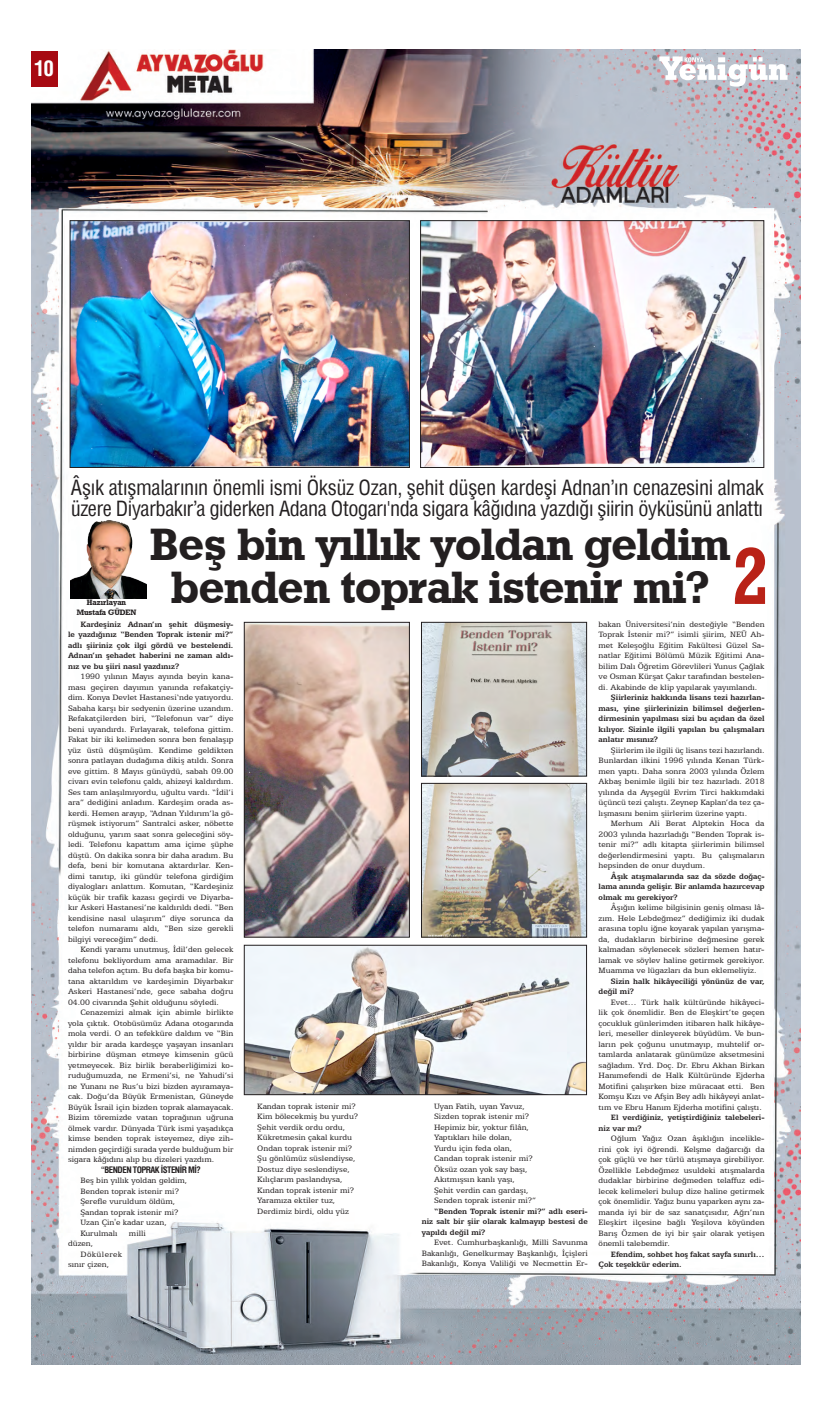
<style>
.page{position:relative;width:831px;height:1414px;background:#fff}
.page>*{position:absolute;margin:0;border:0;box-sizing:border-box;transform-origin:0 0}
.ana{font:80.15px "Geometric Slab 712 BT Bold A";color:#b92217;scale:.86 1}
.yatay_baslık{font:45.59px "Geometric Slab 712 BT Bold A";letter-spacing:-.01em;color:#231f20}
.t1{font:700 condensed 21px "Helvetica";color:#fff}
.üst_ana_baslık{font:condensed 20.39px/21px "Helvetica";letter-spacing:-.02em;color:#231f20}
.metin{font:8.75px/10.5px "Egyptian 505 BT";color:#231f20;text-align:justify}
.metin-2{font:700 8.75px/10.5px "Egyptian 505 BT";color:#231f20;text-align:justify}
.ara_bas{font:700 condensed 8.75px "Helvetica";letter-spacing:-.06em;color:#231f20}
.metin-3{font:8.75px/10.5px "Egyptian 505 BT";letter-spacing:.02em;color:#231f20}
.ana-2{font:7.88px "Geometric Slab 712 BT Bold A";color:#231f20}
</style>
<div class="page">
<img style="left:32px;top:50px;width:768px;height:1314px">
<img style="left:422px;top:223px;width:340px;height:243px">
<div style="left:420px;top:221px;width:344px;height:247px;border:1px solid #231f20"></div>
<img style="left:72px;top:223px;width:336px;height:243px">
<div style="left:70px;top:221px;width:340px;height:247px;border:1px solid #231f20"></div>
<div style="left:31px;top:51px;width:26px;height:36px;background:#a70a12"></div>
<svg style="left:659px;top:56px;width:128px;height:31px"></svg>
<img style="left:71px;top:519px;width:76px;height:80px">
<img style="left:246px;top:624px;width:161px;height:311px">
<div style="left:244px;top:622px;width:165px;height:315px;border:1px solid #231f20"></div>
<img style="left:246px;top:947px;width:339px;height:146px">
<div style="left:244px;top:945px;width:343px;height:150px;border:1px solid #231f20"></div>
<img style="left:423px;top:624px;width:162px;height:150px">
<div style="left:421px;top:622px;width:166px;height:154px;border:1px solid #231f20"></div>
<img style="left:423px;top:785px;width:162px;height:150px">
<div style="left:421px;top:783px;width:166px;height:154px;border:1px solid #231f20"></div>
<p class="t1" style="left:34px;top:55px;width:21px">10</p>
<p class="üst_ana_baslık" style="left:71px;top:477px;width:695px">Âşık atışmalarının önemli ismi Öksüz Ozan, şehit düşen kardeşi Adnan’ın cenazesini almak üzere Diyarbakır’a giderken Adana Otogarı'nda sigara kâğıdına yazdığı şiirin öyküsünü anlattı</p>
<p class="ana-2" style="left:87px;top:597px;width:41px">Hazırlayan</p>
<p class="ana-2" style="left:77px;top:607px;width:61px">Mustafa GÜDEN</p>
<p class="yatay_baslık" style="left:150px;top:516px;width:582px">Beş bin yıllık yoldan geldim</p>
<p class="yatay_baslık" style="left:171px;top:559px;width:540px">benden toprak istenir mi?</p>
<p class="ana" style="left:733px;top:527px;width:43px">2</p>
<p class="metin-2" style="left:68px;top:618px;width:167px;text-indent:12px">Kardeşiniz Adnan’ın şehit düşmesiy&shy;le yazdığınız “Benden Toprak istenir mi?” adlı şiiriniz çok ilgi gördü ve bestelendi.<br>Adnan’ın şehadet haberini ne zaman aldı&shy;nız ve bu şiiri nasıl yazdınız?</p>
<p class="metin" style="left:68px;top:671px;width:167px;text-indent:12px">1990 yılının Mayıs ayında beyin kana&shy;ması geçiren dayımın yanında refakatçiy&shy;dim. Konya Devlet Hastanesi‘nde yatıyordu.<br>Sabaha karşı bir sedyenin üzerine uzandım.<br>Refakatçilerden biri, “Telefonun var” diye beni uyandırdı. Fırlayarak, telefona gittim.<br>Fakat bir iki kelimeden sonra ben fenalaşıp yüz üstü düşmüşüm. Kendime geldikten sonra patlayan dudağıma dikiş atıldı. Sonra eve gittim. 8 Mayıs günüydü, sabah 09.00 civarı evin telefonu çaldı, ahizeyi kaldırdım.<br>Ses tam anlaşılmıyordu, uğultu vardı. “İdil’i ara” dediğini anladım. Kardeşim orada as&shy;kerdi. Hemen arayıp, “Adnan Yıldırım’la gö&shy;rüşmek istiyorum” Santralci asker, nöbette olduğunu, yarım saat sonra geleceğini söy&shy;ledi. Telefonu kapattım ama içime şüphe düştü. On dakika sonra bir daha aradım. Bu defa, beni bir komutana aktardırlar. Ken&shy;dimi tanıtıp, iki gündür telefona girdiğim diyalogları anlattım. Komutan, “Kardeşiniz küçük bir trafik kazası geçirdi ve Diyarba&shy;kır Askeri Hastanesi’ne kaldırıldı dedi. “Ben kendisine nasıl ulaşırım” diye sorunca da telefon numaramı aldı, “Ben size gerekli bilgiyi vereceğim” dedi.</p>
<p class="metin" style="left:68px;top:944px;width:167px;text-indent:12px">Kendi yaramı unutmuş, İdil’den gelecek telefonu bekliyordum ama aramadılar. Bir daha telefon açtım. Bu defa başka bir komu&shy;tana aktarıldım ve kardeşimin Diyarbakır Askeri Hastanesi’nde, gece sabaha doğru 04.00 civarında Şehit olduğunu söyledi.</p>
<p class="metin" style="left:68px;top:1007px;width:167px;text-indent:12px">Cenazemizi almak için abimle birlikte yola çıktık. Otobüsümüz Adana otogarında mola verdi. O an tefekküre daldım ve “Bin yıldır bir arada kardeşçe yaşayan insanları birbirine düşman etmeye kimsenin gücü yetmeyecek. Biz birlik beraberliğimizi ko&shy;ruduğumuzda, ne Ermeni’si, ne Yahudi’si ne Yunanı ne Rus’u bizi bizden ayıramaya&shy;cak. Doğu’da Büyük Ermenistan, Güneyde Büyük İsrail için bizden toprak alamayacak.<br>Bizim töremizde vatan toprağının uğruna ölmek vardır. Dünyada Türk ismi yaşadıkça kimse benden toprak isteyemez, diye zih&shy;nimden geçirdiği sırada yerde bulduğum bir sigara kâğıdını alıp bu dizeleri yazdım.</p>
<p class="ara_bas" style="left:101px;top:1164px;width:101px">“BENDEN TOPRAK İSTENİR Mİ?</p>
<p class="metin" style="left:80px;top:1175px;width:108px">Beş bin yıllık yoldan geldim,</p>
<p class="metin" style="left:80px;top:1185px;width:100px">Benden toprak istenir mi?</p>
<p class="metin" style="left:80px;top:1196px;width:96px">Şerefle vuruldum öldüm,</p>
<p class="metin" style="left:80px;top:1206px;width:99px">Şandan toprak istenir mi?</p>
<p class="metin" style="left:80px;top:1217px;width:88px">Uzan Çin'e kadar uzan,</p>
<p class="metin" style="left:80px;top:1227px;width:39px">Kurulmalı</p>
<p class="metin" style="left:129px;top:1227px;width:18px">milli</p>
<p class="metin" style="left:68px;top:1238px;width:27px">düzen,</p>
<p class="metin-3" style="left:68px;top:1248px;width:56px;text-indent:12px">Dökülerek sınır çizen,</p>
<p class="metin" style="left:257px;top:1101px;width:100px">Kandan toprak istenir mi?</p>
<p class="metin" style="left:257px;top:1111px;width:102px">Kim bölecekmiş bu yurdu?</p>
<p class="metin" style="left:257px;top:1122px;width:90px">Şehit verdik ordu ordu,</p>
<p class="metin" style="left:257px;top:1132px;width:96px">Kükretmesin çakal kurdu</p>
<p class="metin" style="left:257px;top:1143px;width:96px">Ondan toprak istenir mi?</p>
<p class="metin" style="left:257px;top:1153px;width:100px">Şu gönlümüz süslendiyse,</p>
<p class="metin" style="left:257px;top:1164px;width:94px">Dostuz diye seslendiyse,</p>
<p class="metin" style="left:257px;top:1174px;width:87px">Kılıçlarım paslandıysa,</p>
<p class="metin" style="left:257px;top:1185px;width:98px">Kından toprak istenir mi?</p>
<p class="metin" style="left:257px;top:1195px;width:80px">Yaramıza ektiler tuz,</p>
<p class="metin" style="left:257px;top:1206px;width:93px">Derdimiz birdi, oldu yüz</p>
<p class="metin" style="left:434px;top:1101px;width:92px">Uyan Fatih, uyan Yavuz,</p>
<p class="metin" style="left:434px;top:1111px;width:97px">Sizden toprak istenir mi?</p>
<p class="metin" style="left:434px;top:1122px;width:96px">Hepimiz bir, yoktur filân,</p>
<p class="metin" style="left:434px;top:1132px;width:80px">Yaptıkları hile dolan,</p>
<p class="metin" style="left:434px;top:1143px;width:80px">Yurdu için feda olan,</p>
<p class="metin" style="left:434px;top:1153px;width:100px">Candan toprak istenir mi?</p>
<p class="metin" style="left:434px;top:1164px;width:95px">Öksüz ozan yok say başı,</p>
<p class="metin" style="left:434px;top:1174px;width:82px">Akıtmışsın kanlı yaşı,</p>
<p class="metin" style="left:434px;top:1185px;width:96px">Şehit verdin can gardaşı,</p>
<p class="metin" style="left:434px;top:1195px;width:104px">Senden toprak istenir mi?”</p>
<p class="metin-2" style="left:422px;top:1206px;width:168px;text-indent:12px">“Benden Toprak istenir mi?” adlı eseri&shy;niz salt bir şiir olarak kalmayıp bestesi de yapıldı değil mi?</p>
<p class="metin" style="left:422px;top:1237px;width:168px;text-indent:12px">Evet. Cumhurbaşkanlığı, Milli Savunma Bakanlığı, Genelkurmay Başkanlığı, İçişleri Bakanlığı, Konya Valiliği ve Necmettin Er-</p>
<p class="metin" style="left:599px;top:618px;width:168px">bakan Üniversitesi’nin desteğiyle “Benden Toprak İstenir mi?” isimli şiirim, NEÜ Ah&shy;met Keleşoğlu Eğitim Fakültesi Güzel Sa&shy;natlar Eğitimi Bölümü Müzik Eğitimi Ana&shy;bilim Dalı Öğretim Görevlileri Yunus Çağlak ve Osman Kürşat Çakır tarafından bestelen&shy;di. Akabinde de klip yapılarak yayımlandı.</p>
<p class="metin-2" style="left:599px;top:692px;width:168px;text-indent:12px">Şiirleriniz hakkında lisans tezi hazırlan&shy;ması, yine şiirlerinizin bilimsel değerlen&shy;dirmesinin yapılması sizi bu açıdan da özel kılıyor. Sizinle ilgili yapılan bu çalışmaları anlatır mısınız?</p>
<p class="metin" style="left:599px;top:744px;width:168px;text-indent:12px">Şiirlerim ile ilgili üç lisans tezi hazırlandı.<br>Bunlardan ilkini 1996 yılında Kenan Türk&shy;men yaptı. Daha sonra 2003 yılında Özlem Akbaş benimle ilgili bir tez hazırladı. 2018 yılında da Ayşegül Evrim Tirci hakkımdaki üçüncü tezi çalıştı. Zeynep Kaplan’da tez ça&shy;lışmasını benim şiirlerim üzerine yaptı.</p>
<p class="metin" style="left:599px;top:818px;width:168px;text-indent:12px">Merhum Ali Berat Alptekin Hoca da 2003 yılında hazırladığı “Benden Toprak is&shy;tenir mi?” adlı kitapta şiirlerimin bilimsel değerlendirmesini yaptı. Bu çalışmaların hepsinden de onur duydum.</p>
<p class="metin-2" style="left:599px;top:870px;width:168px;text-indent:12px">Âşık atışmalarında saz da sözde doğaç&shy;lama anında gelişir. Bir anlamda hazırcevap olmak mı gerekiyor?</p>
<p class="metin" style="left:599px;top:902px;width:168px;text-indent:12px">Âşığın kelime bilgisinin geniş olması lâ&shy;zım. Hele Lebdeğmez” dediğimiz iki dudak arasına toplu iğne koyarak yapılan yarışma&shy;da, dudakların birbirine değmesine gerek kalmadan söylenecek sözleri hemen hatır&shy;lamak ve söylev haline getirmek gerekiyor.<br>Muamma ve lügazları da bun eklemeliyiz.</p>
<p class="metin-2" style="left:599px;top:975px;width:168px;text-indent:12px">Sizin halk hikâyeciliği yönünüz de var, değil mi?</p>
<p class="metin" style="left:599px;top:996px;width:168px;text-indent:12px">Evet… Türk halk kültüründe hikâyeci&shy;lik çok önemlidir. Ben de Eleşkirt’te geçen çocukluk günlerimden itibaren halk hikâye&shy;leri, meseller dinleyerek büyüdüm. Ve bun&shy;ların pek çoğunu unutmayıp, muhtelif or&shy;tamlarda anlatarak günümüze aksetmesini sağladım. Yrd. Doç. Dr. Ebru Akhan Birkan Hanımefendi de Halk Kültüründe Ejderha Motifini çalışırken bize müracaat etti. Ben Komşu Kızı ve Afşin Bey adlı hikâyeyi anlat&shy;tım ve Ebru Hanım Ejderha motifini çalıştı.</p>
<p class="metin-2" style="left:599px;top:1112px;width:168px;text-indent:12px">El verdiğiniz, yetiştirdiğiniz talebeleri&shy;niz var mı?</p>
<p class="metin" style="left:599px;top:1133px;width:168px;text-indent:12px">Oğlum Yağız Ozan âşıklığın incelikle&shy;rini çok iyi öğrendi. Kelşme dağarcığı da çok güçlü ve her türlü atışmaya girebiliyor.<br>Özellikle Lebdeğmez usuldeki atışmalarda dudaklar birbirine değmeden telaffuz edi&shy;lecek kelimeleri bulup dize haline getirmek çok önemlidir. Yağız bunu yaparken aynı za&shy;manda iyi bir de saz sanatçısıdır, Ağrı’nın Eleşkirt ilçesine bağlı Yeşilova köyünden Barış Özmen de iyi bir şair olarak yetişen önemli talebemdir.</p>
<p class="metin-2" style="left:599px;top:1248px;width:168px;text-indent:12px">Efendim, sohbet hoş fakat sayfa sınırlı…<br>Çok teşekkür ederim.</p>
</div>
